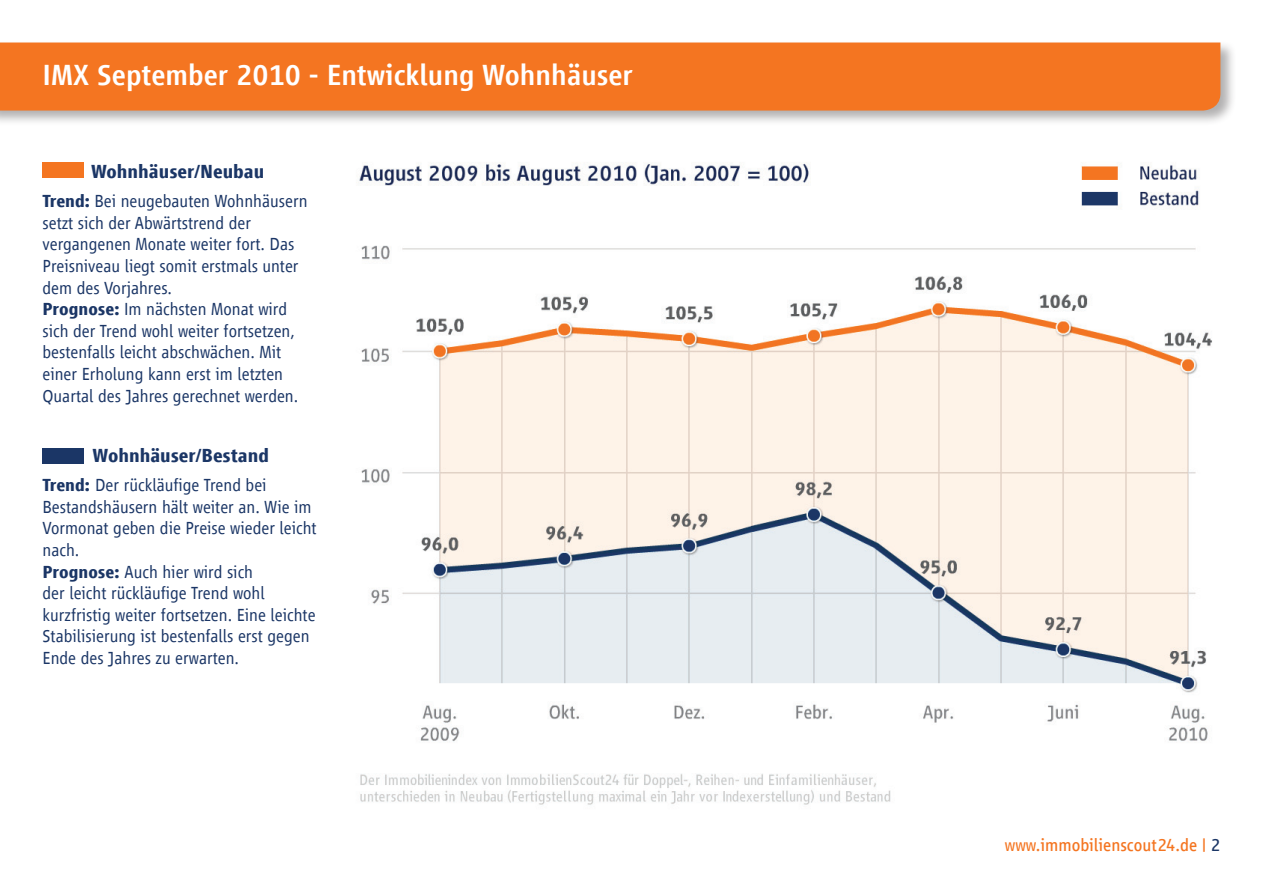
<style>
.page{position:relative;width:1263px;height:893px;background:#fff}
.page>*{position:absolute;margin:0;border:0;box-sizing:border-box;transform-origin:0 0}
.t1{font:500 30px "Scout Vialog";color:#fff}
.t2{font:700 19.5px "Scout Vialog";color:#1b3666}
.t3{font:300 18px/21.6px "Scout Vialog";color:#1b3666}
.t4{font:18px "Scout Vialog";color:#f47521}
.s1{font-weight:700}
.s2{color:#1b3666}
</style>
<div class="page">
<div style="left:43px;top:163px;width:41px;height:15px;background:#f47521"></div>
<div style="left:43px;top:449px;width:41px;height:15px;background:#1b3666"></div>
<img style="left:359px;top:162px;width:853px;height:643px">
<div style="left:0;top:40px;width:1236px;height:87px;background:#231f20;opacity:.35"></div>
<div style="left:0;top:43px;width:1220px;height:68px;background:#f47521"></div>
<h1 class="t1" style="left:43px;top:59px;width:592px">IMX September 2010 - Entwicklung Wohnhäuser</h1>
<p class="t2" style="left:91px;top:161px;width:175px">Wohnhäuser/Neubau</p>
<p class="t3" style="left:43px;top:190px;width:267px"><span class="s1">Trend:</span> Bei neugebauten Wohnhäusern setzt sich der Abwärtstrend der vergangenen Monate weiter fort. Das Preisniveau liegt somit erstmals unter dem des Vorjahres.<br><span class="s1">Prognose:</span> Im nächsten Monat wird sich der Trend wohl weiter fortsetzen, bestenfalls leicht abschwächen. Mit einer Erholung kann erst im letzten Quartal des Jahres gerechnet werden.</p>
<p class="t2" style="left:93px;top:445px;width:178px">Wohnhäuser/Bestand</p>
<p class="t3" style="left:43px;top:474px;width:276px"><span class="s1">Trend:</span> Der rückläufige Trend bei Bestandshäusern hält weiter an. Wie im Vormonat geben die Preise wieder leicht nach.<br><span class="s1">Prognose:</span> Auch hier wird sich<br>der leicht rückläufige Trend wohl kurzfristig weiter fortsetzen. Eine leichte Stabilisierung ist bestenfalls erst gegen Ende des Jahres zu erwarten.</p>
<p class="t4" style="left:1005px;top:835px;width:217px">www.immobilienscout24.de | <span class="s2">2</span></p>
</div>
